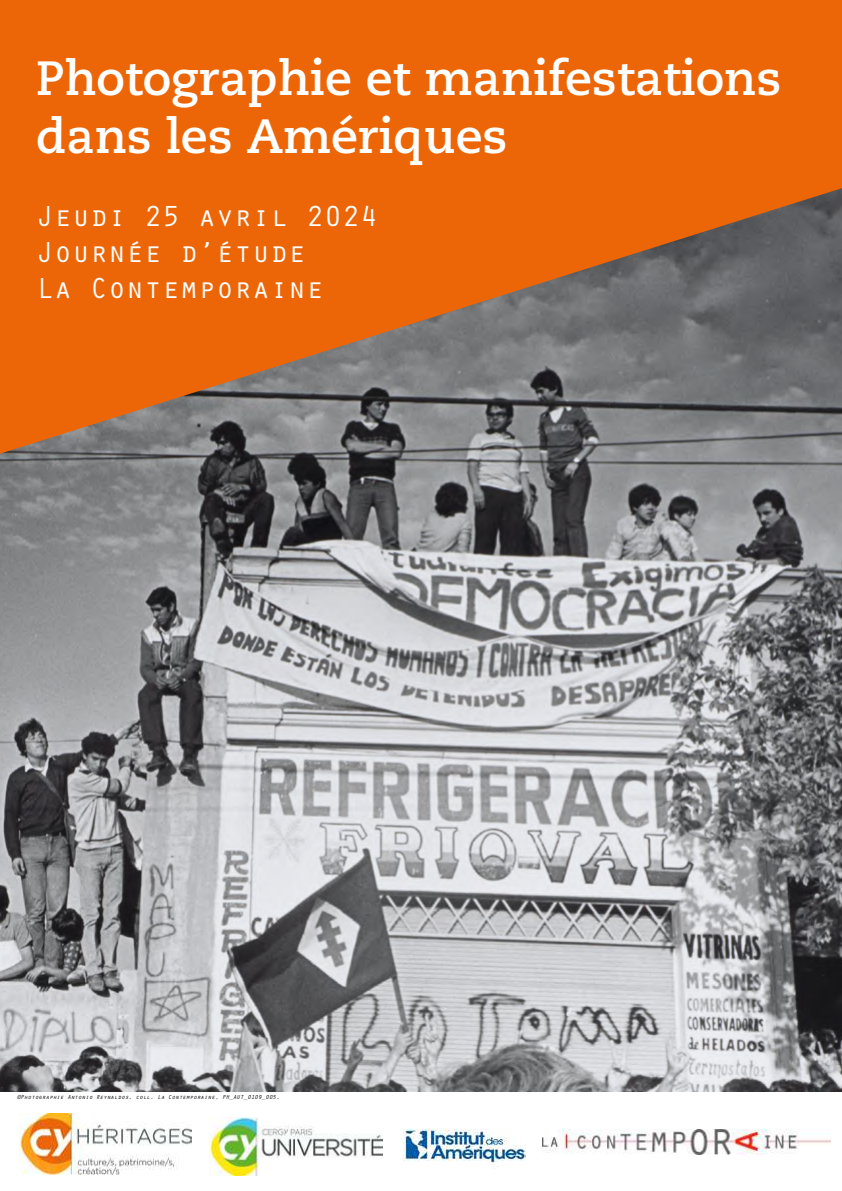
<style>
.page{position:relative;width:842px;height:1191px;background:#fff}
.page>*{position:absolute;margin:0;border:0;box-sizing:border-box;transform-origin:0 0}
.t1{font:48px/57.6px "PMN Caecilia";color:#fff}
.t2{font:30px/36px "Orator Std";color:#fff}
.t3{font:italic 6px "Orator Std";color:#000}
</style>
<div class="page">
<img style="left:0;top:454px;width:842px;height:637px">
<svg style="left:0;top:0;width:842px;height:454px;background:#c76927"></svg>
<img style="left:19px;top:1113px;width:172px;height:61px">
<img style="left:210px;top:1118px;width:172px;height:57px">
<img style="left:403px;top:1128px;width:123px;height:39px">
<img style="left:542px;top:1129px;width:288px;height:25px">
<h1 class="t1" style="left:36px;top:50px;width:747px">Photographie et manifestations dans les Amériques</h1>
<h2 class="t2" style="left:36px;top:196px;width:344px">Jeudi 25 avril 2024<br>Journée d’étude<br>La Contemporaine</h2>
<p class="t3" style="left:17px;top:1092px;width:264px">©Photographie Antonio Reynaldos, coll. La Contemporaine, PH_AUT_0109_005.</p>
</div>
